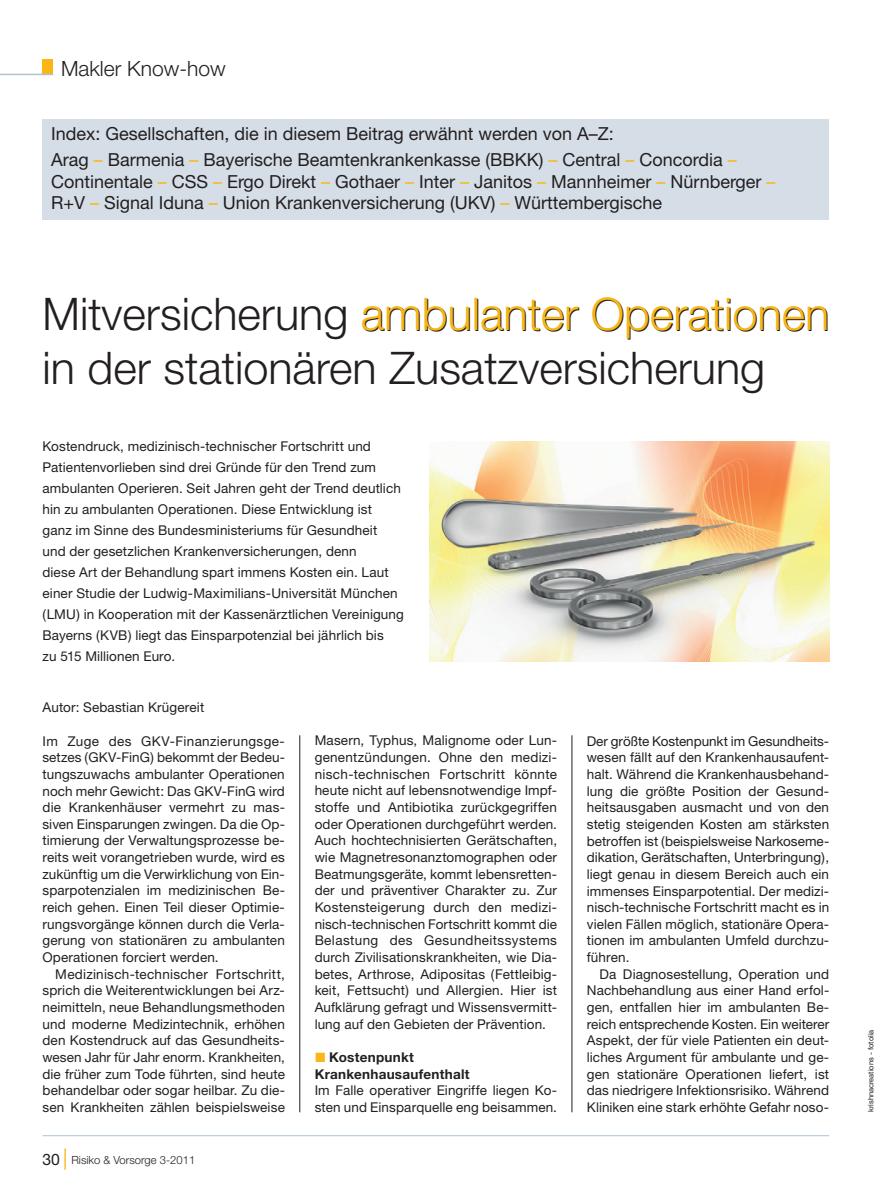
<style>
.page{position:relative;width:893px;height:1191px;background:#fff}
.page>*{position:absolute;margin:0;border:0;box-sizing:border-box;transform-origin:0 0}
.t1{font:300 45px/54px "Helvetica Neue";color:#231f20}
.t2{font:300 21px "Helvetica Neue";color:#231f20}
.t3{font:18px/25.8px "Helvetica Neue";color:#231f20}
.t4{font:13.5px/16.6px "Helvetica Neue";letter-spacing:.01em;color:#231f20;text-align:justify}
.t5{font:700 13.5px/16.6px "Helvetica Neue";letter-spacing:.02em;color:#231f20}
.t6{font:300 11.25px "Helvetica Neue";color:#231f20}
.t7{font:7.5px "Helvetica Neue";color:#231f20}
.s1{color:#f9b614}
.s2{font-weight:400;font-size:15.75px}
.s3{font-family:"BB Sonderzeichen";font-weight:400;color:#f9b614}
</style>
<div class="page">
<img style="left:429px;top:441px;width:400px;height:221px">
<hr style="left:43px;top:1135px;width:786px;height:1px;background:#b0c2d2">
<hr style="left:64px;top:1148px;width:2px;height:21px;background:#f9b614">
<div style="left:43px;top:60px;width:10px;height:14px;background:#f9b614"></div>
<hr style="left:0;top:74px;width:53px;height:1px;background:#b0c2d2">
<hr style="left:299px;top:735px;width:1px;height:377px;background:#231f20">
<hr style="left:572px;top:735px;width:1px;height:377px;background:#231f20">
<div style="left:43px;top:119px;width:786px;height:100px;background:#d5dee7"></div>
<h2 class="t2" style="left:61px;top:61px;width:166px">Makler Know-how</h2>
<h3 class="t3" style="left:51px;top:123px;width:687px">Index: Gesellschaften, die in diesem Beitrag erwähnt werden von A–Z:<br>Arag <span class="s1">–</span> Barmenia <span class="s1">–</span> Bayerische Beamtenkrankenkasse (BBKK) <span class="s1">–</span> Central <span class="s1">–</span> Concordia <span class="s1">–</span></h3>
<h3 class="t3" style="left:51px;top:172px;width:726px;line-height:21.6px">Continentale <span class="s1">–</span> CSS <span class="s1">–</span> Ergo Direkt <span class="s1">–</span> Gothaer <span class="s1">–</span> Inter <span class="s1">–</span> Janitos <span class="s1">–</span> Mannheimer <span class="s1">–</span> Nürnberger <span class="s1">–<br></span>R+V <span class="s1">–</span> Signal Iduna <span class="s1">–</span> Union Krankenversicherung (UKV) <span class="s1">–</span> Württembergische</h3>
<h1 class="t1" style="left:43px;top:291px;width:788px">Mitversicherung <span class="s1">ambulanter Operationen </span>in der stationären Zusatzversicherung</h1>
<p class="t4" style="left:43px;top:437px;width:363px;line-height:21px;text-align:left">Kostendruck, medizinisch-technischer Fortschritt und Patienten vorlieben sind drei Gründe für den Trend zum ambulanten Operieren. Seit Jahren geht der Trend deutlich hin zu ambulanten Operationen. Diese Entwicklung ist ganz im Sinne des Bundesministeriums für Gesundheit<br>und der gesetzlichen Krankenversicherungen, denn<br>diese Art der Behandlung spart immens Kosten ein. Laut einer Studie der Ludwig-Maximilians-Universität München (LMU) in Kooperation mit der Kassenärztlichen Vereinigung Bayerns (KVB) liegt das Einsparpotenzial bei jährlich bis<br>zu 515 Millionen Euro.</p>
<p class="t4" style="left:43px;top:700px;width:163px">Autor: Sebastian Krügereit</p>
<p class="t4" style="left:43px;top:733px;width:244px">Im Zuge des GKV-Finanzierungsge&shy;setzes (GKV-FinG) bekommt der Bedeu&shy;tungszuwachs ambulanter Operationen noch mehr Gewicht: Das GKV-FinG wird die Krankenhäuser vermehrt zu mas&shy;siven Einsparungen zwingen. Da die Op&shy;timierung der Verwaltungsprozesse be&shy;reits weit vorangetrieben wurde, wird es zukünftig um die Verwirklichung von Ein&shy;sparpotenzialen im medizinischen Be&shy;reich gehen. Einen Teil dieser Optimie&shy;rungsvorgänge können durch die Verla&shy;gerung von stationären zu ambulanten Operationen forciert werden.</p>
<p class="t4" style="left:43px;top:967px;width:244px;text-indent:13px">Medizinisch-technischer Fortschritt, sprich die Weiterentwicklungen bei Arz&shy;neimitteln, neue Behandlungsmethoden und moderne Medizintechnik, erhöhen den Kostendruck auf das Gesundheits&shy;wesen Jahr für Jahr enorm. Krankheiten, die früher zum Tode führten, sind heute behandelbar oder sogar heilbar. Zu die&shy;sen Krankheiten zählen beispielsweise</p>
<p class="t6" style="left:43px;top:1155px;width:154px"><span class="s2">30</span> Risiko &amp; Vorsorge 3-2011</p>
<p class="t4" style="left:315px;top:733px;width:244px">Masern, Typhus, Malignome oder Lun&shy;genentzündungen. Ohne den medizi&shy;nisch-technischen Fortschritt könnte heute nicht auf lebensnotwendige Impf&shy;stoffe und Antibiotika zurückgegriffen oder Operationen durchgeführt werden.<br>Auch hochtechnisierten Gerätschaften, wie Magnetresonanztomographen oder Beatmungsgeräte, kommt lebensretten&shy;der und präventiver Charakter zu. Zur Kostensteigerung durch den medizi&shy;nisch-technischen Fortschritt kommt die Belastung des Gesundheitssystems durch Zivilisationskrankheiten, wie Dia&shy;betes, Arthrose, Adipositas (Fettleibig&shy;keit, Fettsucht) und Allergien. Hier ist Aufklärung gefragt und Wissensvermitt&shy;lung auf den Gebieten der Prävention.</p>
<p class="t5" style="left:315px;top:1050px;width:156px"><span class="s3">L</span> Kostenpunkt<br>Krankenhausaufenthalt</p>
<p class="t4" style="left:315px;top:1083px;width:244px">Im Falle operativer Eingriffe liegen Ko&shy;sten und Einsparquelle eng beisammen.</p>
<p class="t4" style="left:587px;top:734px;width:244px">Der größte Kostenpunkt im Gesundheits&shy;wesen fällt auf den Krankenhausaufent&shy;halt. Während die Krankenhausbehand&shy;lung die größte Position der Gesund&shy;heitsausgaben ausmacht und von den stetig steigenden Kosten am stärksten betroffen ist (beispielsweise Narkoseme&shy;dikation, Gerätschaften, Unterbringung), liegt genau in diesem Bereich auch ein immenses Einsparpotential. Der medizi&shy;nisch-technische Fortschritt macht es in vielen Fällen möglich, stationäre Opera&shy;tionen im ambulanten Umfeld durchzu&shy;führen.</p>
<p class="t4" style="left:587px;top:967px;width:244px;text-indent:13px">Da Diagnosestellung, Operation und Nachbehandlung aus einer Hand erfol&shy;gen, entfallen hier im ambulanten Be&shy;reich entsprechende Kosten. Ein weiterer Aspekt, der für viele Patienten ein deut&shy;liches Argument für ambulante und ge&shy;gen stationäre Operationen liefert, ist das niedrigere Infektionsrisiko. Während Kliniken eine stark erhöhte Gefahr noso-</p>
<p class="t7" style="left:868px;top:1112px;width:84px;rotate:-90deg">krishnacreations - fotolia</p>
</div>
